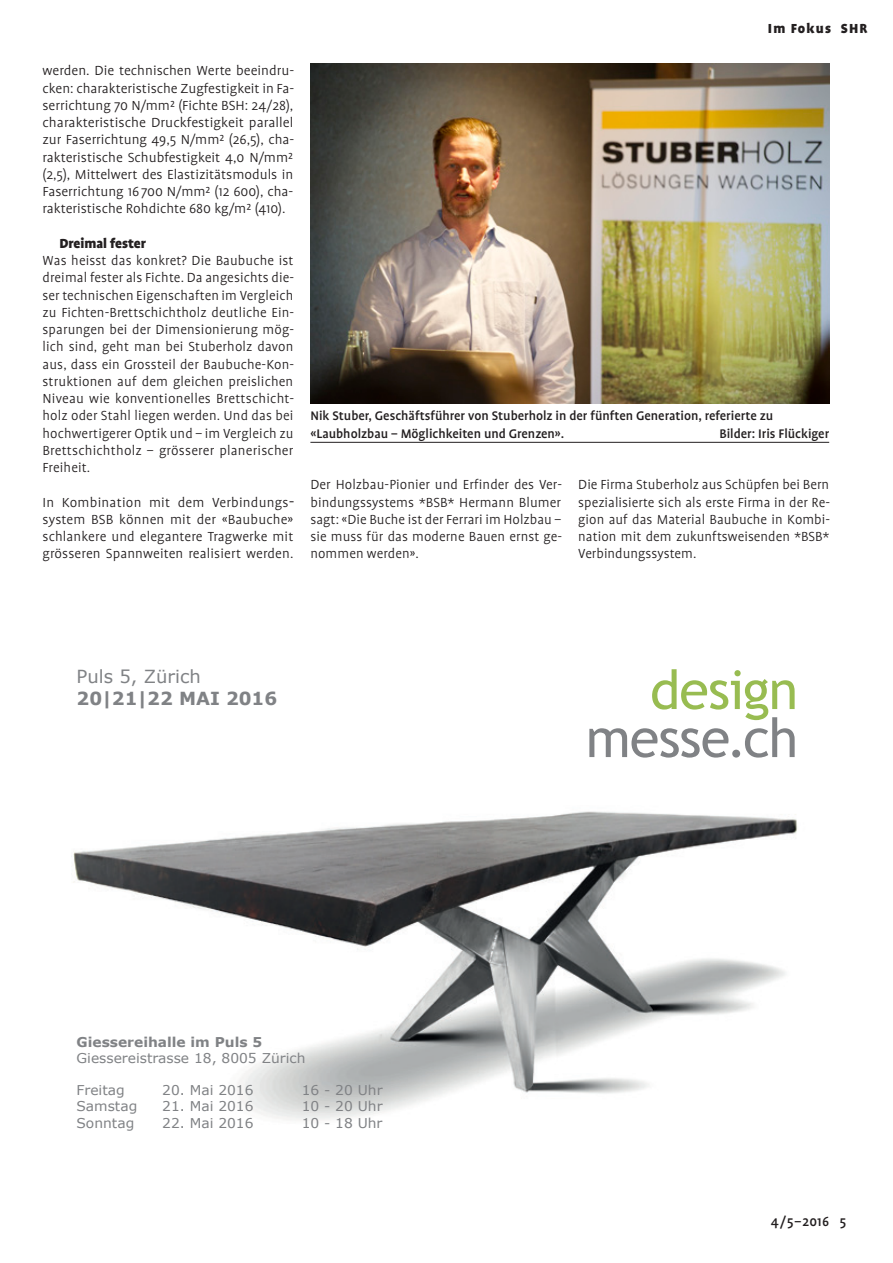
<style>
.page{position:relative;width:893px;height:1263px;background:#fff}
.page>*{position:absolute;margin:0;border:0;box-sizing:border-box;transform-origin:0 0}
.t1{font:54px "Trebuchet MS";letter-spacing:-.015em;color:#808285}
.t2{font:54px "Trebuchet MS";letter-spacing:-.025em;color:#98bc51}
.t3{font:700 18px "Verdana";color:#808285}
.t4{font:18px "Verdana";color:#808285}
.t5{font:300 15px/17.2px "Profile";letter-spacing:.005em;color:#231f20;text-align:justify}
.t6{font:900 15px "Profile";letter-spacing:-.005em;color:#231f20}
.t7{font:900 15px "Profile";letter-spacing:.075em;color:#231f20}
.t8{font:500 15px "Profile";color:#231f20}
.t9{font:500 14.25px/17.2px "Profile";color:#231f20}
.t10{font:13.5px "Verdana";color:#808285}
.t11{font:700 13.5px "Verdana";color:#808285}
</style>
<div class="page">
<img style="left:310px;top:64px;width:519px;height:339px">
<hr style="left:310px;top:442px;width:519px;height:1px;background:#231f20">
<img style="left:73px;top:811px;width:725px;height:310px">
<p class="t5" style="left:43px;top:62px;width:253px">werden. Die technischen Werte beeindru&shy;cken: charakteristische Zugfestigkeit in Fa&shy;serrichtung 70 N/mm² (Fichte BSH: 24/28), charakteristische Druckfestigkeit parallel zur Faserrichtung 49,5 N/mm² (26,5), cha&shy;rakteristische Schubfestigkeit 4,0 N/mm² (2,5), Mittelwert des Elastizitätsmoduls in Faserrichtung 16 700 N/mm² (12 600), cha&shy;rakteristische Rohdichte 680 kg/m² (410).</p>
<p class="t6" style="left:60px;top:235px;width:88px">Dreimal fester</p>
<p class="t5" style="left:43px;top:252px;width:253px">Was heisst das konkret? Die Baubuche ist dreimal fester als Fichte. Da angesichts die&shy;ser technischen Eigenschaften im Vergleich zu Fichten-Brettschichtholz deutliche Ein&shy;sparungen bei der Dimensionierung mög&shy;lich sind, geht man bei Stuberholz davon aus, dass ein Grossteil der Baubuche-Kon&shy;struktionen auf dem gleichen preislichen Niveau wie konventionelles Brettschicht&shy;holz oder Stahl liegen werden. Und das bei hochwertigerer Optik und – im Vergleich zu Brettschichtholz – grösserer planerischer Freiheit.</p>
<p class="t5" style="left:43px;top:494px;width:253px">In Kombination mit dem Verbindungs&shy;system BSB können mit der «Baubuche» schlankere und elegantere Tragwerke mit grösseren Spannweiten realisiert werden.</p>
<p class="t7" style="left:768px;top:20px;width:101px">Im Fokus SHR</p>
<p class="t9" style="left:310px;top:407px;width:464px">Nik Stuber, Geschäftsführer von Stuberholz in der fünften Generation, referierte zu «Laubholzbau – Möglichkeiten und Grenzen».</p>
<p class="t9" style="left:719px;top:425px;width:111px">Bilder: Iris Flückiger</p>
<p class="t5" style="left:310px;top:476px;width:253px">Der Holzbau-Pionier und Erfinder des Ver&shy;bindungssystems *BSB* Hermann Blumer sagt: «Die Buche ist der Ferrari im Holzbau – sie muss für das moderne Bauen ernst ge&shy;nommen werden».</p>
<p class="t5" style="left:578px;top:476px;width:253px">Die Firma Stuberholz aus Schüpfen bei Bern spezialisierte sich als erste Firma in der Re&shy;gion auf das Material Baubuche in Kombi&shy;nation mit dem zukunftsweisenden *BSB* Verbindungssystem.</p>
<p class="t4" style="left:77px;top:664px;width:126px">Puls 5, Zürich</p>
<p class="t3" style="left:77px;top:685px;width:202px">20|21|22 MAI 2016</p>
<h1 class="t2" style="left:650px;top:658px;width:150px">design</h1>
<h1 class="t1" style="left:586px;top:706px;width:214px">messe.ch</h1>
<p class="t11" style="left:77px;top:1032px;width:187px">Giessereihalle im Puls 5</p>
<p class="t10" style="left:77px;top:1048px;width:231px">Giessereistrasse 18, 8005 Zürich</p>
<p class="t10" style="left:77px;top:1081px;width:50px">Freitag</p>
<p class="t10" style="left:162px;top:1081px;width:93px">20. Mai 2016</p>
<p class="t10" style="left:302px;top:1081px;width:82px">16 - 20 Uhr</p>
<p class="t10" style="left:77px;top:1097px;width:62px">Samstag</p>
<p class="t10" style="left:162px;top:1097px;width:93px">21. Mai 2016</p>
<p class="t10" style="left:302px;top:1097px;width:82px">10 - 20 Uhr</p>
<p class="t10" style="left:77px;top:1113px;width:59px">Sonntag</p>
<p class="t10" style="left:162px;top:1113px;width:93px">22. Mai 2016</p>
<p class="t10" style="left:302px;top:1113px;width:82px">10 - 18 Uhr</p>
<p class="t8" style="left:771px;top:1213px;width:77px">4/5–2016 5</p>
</div>
